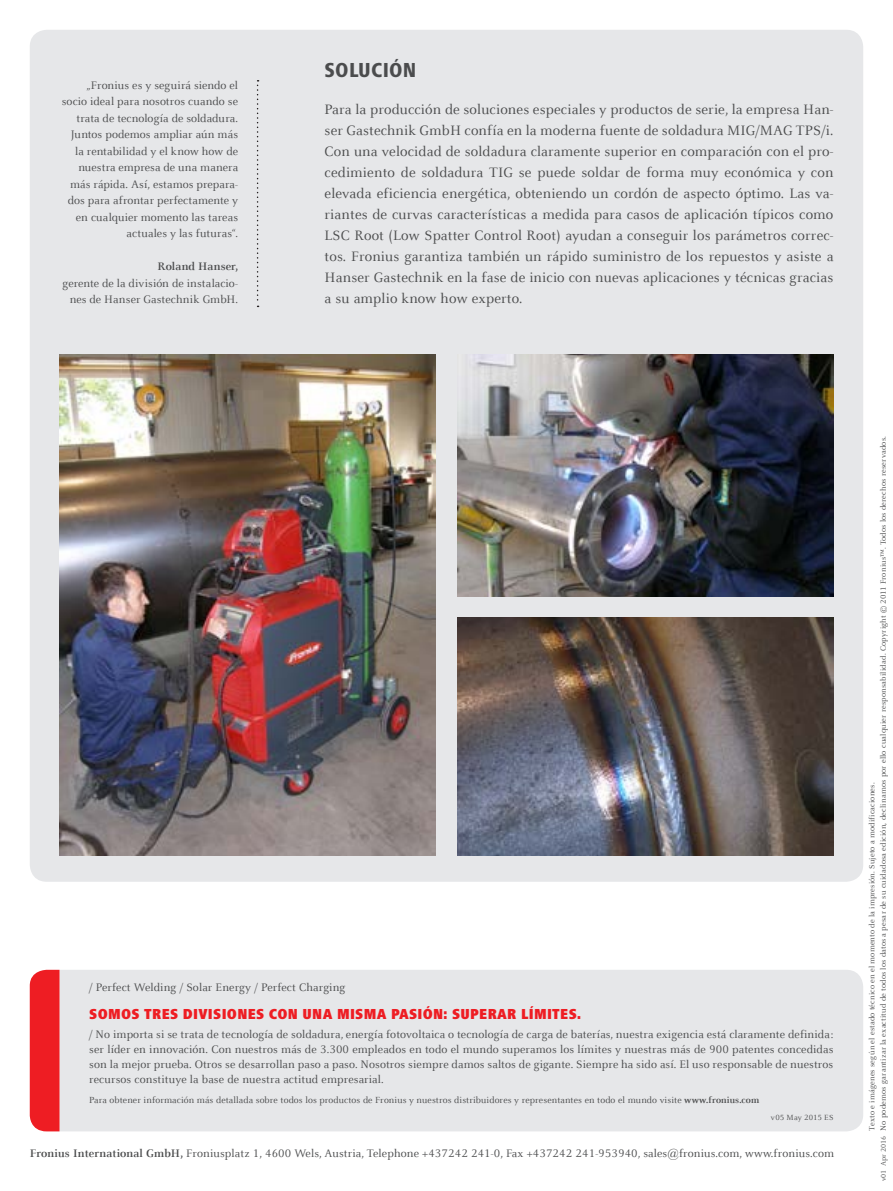
<style>
.page{position:relative;width:893px;height:1191px;background:#fff}
.page>*{position:absolute;margin:0;border:0;box-sizing:border-box;transform-origin:0 0}
.t1{font:800 condensed 21px "Frutiger Next LTW1 G";letter-spacing:.01em;color:#4b4c4d}
.t2{font:15px/21px "Celeste Offc Pro";letter-spacing:.01em;color:#4b4c4d;text-align:justify}
.t3{font:900 condensed 15px "Frutiger Next LTW1 G";letter-spacing:.02em;color:#ee1d23}
.t4{font:12px/16.5px "Celeste Offc Pro";letter-spacing:.01em;color:#4b4c4d;text-align:right}
.t5{font:700 12px "Celeste Offc Pro";letter-spacing:.005em;color:#4b4c4d}
.t6{font:9.75px "Celeste Offc Pro";letter-spacing:.01em;color:#4b4c4d}
.t7{font:8.25px/11.2px "Celeste Offc Pro";letter-spacing:.02em;color:#4b4c4d}
.t8{font:7.5px "Celeste Offc Pro";color:#4b4c4d}
.s1{font-weight:700}
</style>
<div class="page">
<div style="left:60px;top:970px;width:803px;height:161px;background:#e6e7e9"></div>
<div style="left:30px;top:969px;width:30px;height:162px;background:#ee1d23"></div>
<div style="left:30px;top:30px;width:833px;height:851px;background:#e6e7e9;border-radius:17px"></div>
<svg style="left:257px;top:80px;width:2px;height:227px"></svg>
<img style="left:457px;top:617px;width:376px;height:238px">
<img style="left:60px;top:354px;width:376px;height:501px">
<img style="left:457px;top:354px;width:376px;height:242px">
<p class="t4" style="left:62px;top:77px;width:178px">„Fronius es y seguirá siendo el socio ideal para nosotros cuando se trata de tecnología de soldadura.<br>Juntos podemos ampliar aún más la rentabilidad y el know how de nuestra empresa de una manera más rápida. Así, estamos prepara&shy;dos para afrontar perfectamente y en cualquier momento las tareas actuales y las futuras“.</p>
<p class="t5" style="left:157px;top:259px;width:82px">Roland Hanser,</p>
<p class="t4" style="left:62px;top:275px;width:177px">gerente de la división de instalacio&shy;nes de Hanser Gastechnik GmbH.</p>
<h1 class="t1" style="left:325px;top:58px;width:93px">SOLUCIÓN</h1>
<p class="t2" style="left:325px;top:98px;width:510px">Para la producción de soluciones especiales y productos de serie, la empresa Han&shy;ser Gastechnik GmbH confía en la moderna fuente de soldadura MIG/MAG TPS/i.<br>Con una velocidad de soldadura claramente superior en comparación con el pro&shy;cedimiento de soldadura TIG se puede soldar de forma muy económica y con elevada eficiencia energética, obteniendo un cordón de aspecto óptimo. Las va&shy;riantes de curvas características a medida para casos de aplicación típicos como LSC Root (Low Spatter Control Root) ayudan a conseguir los parámetros correc&shy;tos. Fronius garantiza también un rápido suministro de los repuestos y asiste a Hanser Gastechnik en la fase de inicio con nuevas aplicaciones y técnicas gracias a su amplio know how experto.</p>
<p class="t4" style="left:89px;top:979px;width:258px">/ Perfect Welding / Solar Energy / Perfect Charging</p>
<p class="t3" style="left:89px;top:1005px;width:493px">SOMOS TRES DIVISIONES CON UNA MISMA PASIÓN: SUPERAR LÍMITES.</p>
<p class="t4" style="left:89px;top:1026px;width:746px;line-height:15px;text-align:justify">/ No importa si se trata de tecnología de soldadura, energía fotovoltaica o tecnología de carga de baterías, nuestra exigencia está claramente definida: ser líder en innovación. Con nuestros más de 3.300 empleados en todo el mundo superamos los límites y nuestras más de 900 patentes concedidas son la mejor prueba. Otros se desarrollan paso a paso. Nosotros siempre damos saltos de gigante. Siempre ha sido así. El uso responsable de nuestros recursos constituye la base de nuestra actitud empresarial.</p>
<p class="t6" style="left:89px;top:1094px;width:671px">Para obtener información más detallada sobre todos los productos de Fronius y nuestros distribuidores y representantes en todo el mundo visite <span class="s1">www.fronius.com</span></p>
<p class="t7" style="left:771px;top:1111px;width:64px">v05 May 2015 ES</p>
<p class="t4" style="left:30px;top:1145px;width:806px"><span class="s1">Fronius International GmbH,</span> Froniusplatz 1, 4600 Wels, Austria, Telephone +437242 241-0, Fax +437242 241-953940, sales@fronius.com, www.fronius.com</p>
<p class="t7" style="left:866px;top:1130px;width:696px;rotate:-90deg">Texto e imágenes según el estado técnico en el momento de la impresión. Sujeto a modificaciones.<br>No podemos garantizar la exactitud de todos los datos a pesar de su cuidadosa edición, declinamos por ello cualquier responsabilidad. Copyright © 2011 Fronius™. Todos los derechos reservados.</p>
<p class="t8" style="left:879px;top:1181px;width:47px;rotate:-90deg">v01 Apr 2016</p>
</div>
